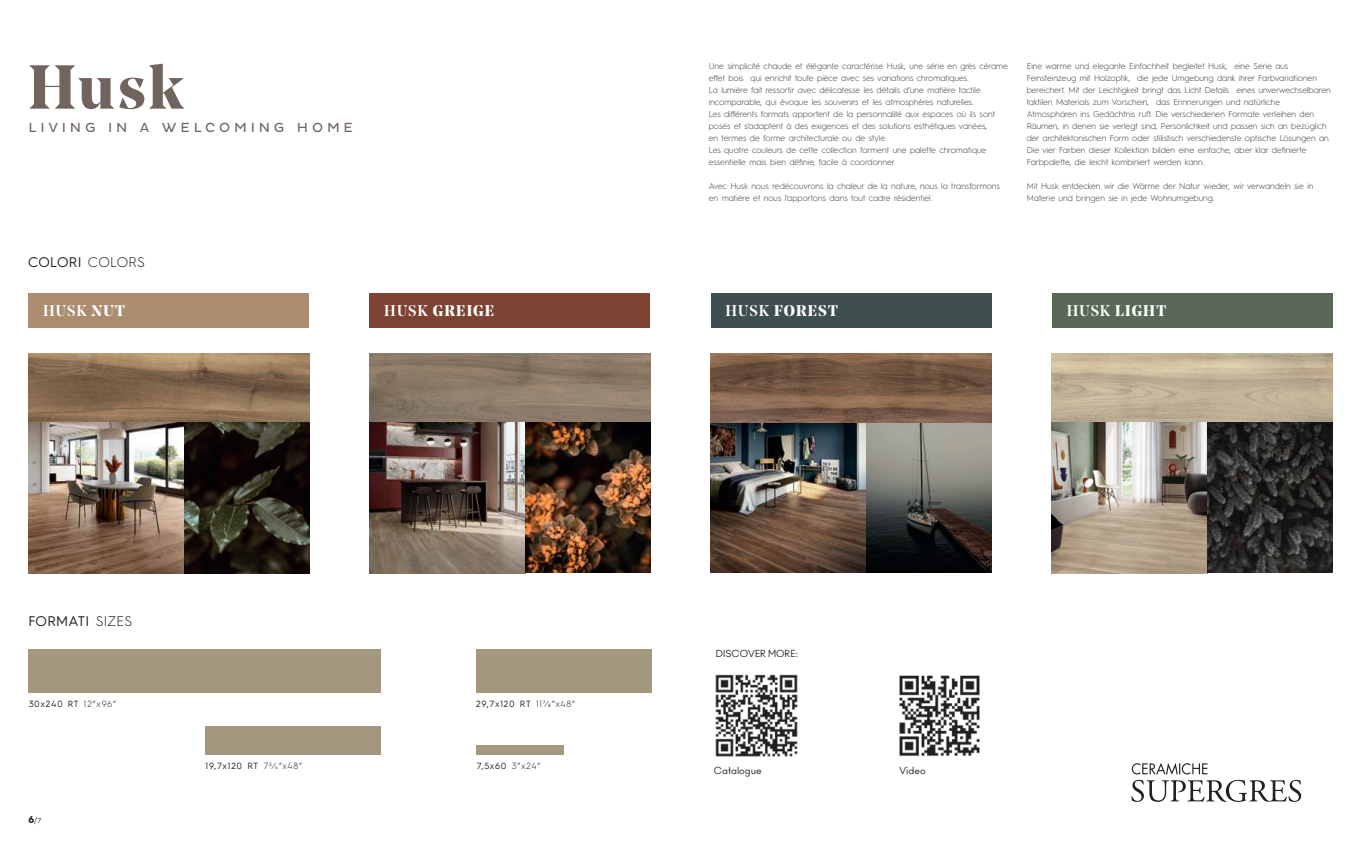
<style>
.page{position:relative;width:1361px;height:851px;background:#fff}
.page>*{position:absolute;margin:0;border:0;box-sizing:border-box;transform-origin:0 0}
.t1{font:700 61.6px "Noe Display";color:#6f645e}
.t2{font:700 15.4px "Noe Display";letter-spacing:.065em;color:#fff}
.t3{font:500 15.4px "Noe Display";color:#fff}
.t4{font:14px "Hurme Geometric Sans 3";letter-spacing:.025em;color:#231f20}
.t5{font:13.4px "Pluto";letter-spacing:.285em;color:#6f645e}
.t6{font:700 10px "Hurme Geometric Sans 3";color:#231f20}
.t7{font:9.5px "Ano";color:#231f20}
.t8{font:9px "Hurme Geometric Sans 3";letter-spacing:.085em;color:#231f20}
.t9{font:300 8.5px/12px "Hurme Geometric Sans 1";color:#3e3e3f}
.s1{font-weight:300}
.s2{font-weight:700}
.s3{font-weight:500}
.s4{font-weight:400;font-size:8px}
.s5{font-weight:400;font-size:7px}
</style>
<div class="page">
<img style="left:369px;top:353px;width:281px;height:220px">
<div style="left:369px;top:293px;width:281px;height:34px;background:#7d4231"></div>
<img style="left:1052px;top:353px;width:280px;height:220px">
<div style="left:1052px;top:293px;width:280px;height:34px;background:#5a6858"></div>
<div style="left:28px;top:649px;width:353px;height:43px;background:#a49780"></div>
<div style="left:476px;top:649px;width:176px;height:43px;background:#a49780"></div>
<div style="left:205px;top:726px;width:176px;height:28px;background:#a49780"></div>
<div style="left:477px;top:744px;width:87px;height:10px;background:#a49780"></div>
<img style="left:711px;top:422px;width:280px;height:150px">
<svg style="left:711px;top:353px;width:280px;height:69px"></svg>
<div style="left:711px;top:293px;width:280px;height:34px;background:#3f4e4f"></div>
<img style="left:28px;top:353px;width:281px;height:220px">
<div style="left:28px;top:293px;width:281px;height:34px;background:#ab8c6e"></div>
<svg style="left:1131px;top:763px;width:170px;height:38px"></svg>
<img style="left:715px;top:674px;width:83px;height:83px">
<img style="left:899px;top:675px;width:81px;height:81px">
<h1 class="t1" style="left:28px;top:47px;width:157px">Husk</h1>
<h3 class="t5" style="left:28px;top:119px;width:326px">LIVING IN A WELCOMING HOME</h3>
<h3 class="t4" style="left:28px;top:253px;width:118px">COLORI <span class="s1">COLORS</span></h3>
<p class="t9" style="left:709px;top:59px;width:301px">Une simplicité chaude et élégante caractérise Husk, une série en grès cérame effet bois qui enrichit toute pièce avec ses variations chromatiques.<br>La lumière fait ressortir avec délicatesse les détails d’une matière tactile incomparable, qui évoque les souvenirs et les atmosphères naturelles.<br>Les différents formats apportent de la personnalité aux espaces où ils sont posés et s’adaptent à des exigences et des solutions esthétiques variées,<br>en termes de forme architecturale ou de style.<br>Les quatre couleurs de cette collection forment une palette chromatique essentielle mais bien définie, facile à coordonner.</p>
<p class="t9" style="left:709px;top:179px;width:292px">Avec Husk nous redécouvrons la chaleur de la nature, nous la transformons en matière et nous l’apportons dans tout cadre résidentiel.</p>
<p class="t9" style="left:1026px;top:59px;width:305px">Eine warme und elegante Einfachheit begleitet Husk, eine Serie aus Feinsteinzeug mit Holzoptik, die jede Umgebung dank ihrer Farbvariationen bereichert. Mit der Leichtigkeit bringt das Licht Details eines unverwechselbaren taktilen Materials zum Vorschein, das Erinnerungen und natürliche Atmosphären ins Gedächtnis ruft. Die verschiedenen Formate verleihen den Räumen, in denen sie verlegt sind, Persönlichkeit und passen sich an bezüglich der architektonischen Form oder stilistisch verschiedenste optische Lösungen an.<br>Die vier Farben dieser Kollektion bilden eine einfache, aber klar definierte Farbpalette, die leicht kombiniert werden kann.</p>
<p class="t9" style="left:1026px;top:179px;width:288px">Mit Husk entdecken wir die Wärme der Natur wieder, wir verwandeln sie in<br>Materie und bringen sie in jede Wohnumgebung.</p>
<h2 class="t3" style="left:43px;top:301px;width:83px">HUSK <span class="s2">NUT</span></h2>
<h2 class="t2" style="left:725px;top:300px;width:114px"><span class="s3">HUSK</span> FOREST</h2>
<h2 class="t2" style="left:384px;top:300px;width:111px"><span class="s3">HUSK</span> GREIGE</h2>
<h2 class="t2" style="left:1066px;top:300px;width:101px"><span class="s3">HUSK</span> LIGHT</h2>
<h3 class="t4" style="left:28px;top:611px;width:105px">FORMATI <span class="s1">SIZES</span></h3>
<p class="t8" style="left:29px;top:697px;width:89px">30x240 RT <span class="s1">12”x96”</span></p>
<p class="t8" style="left:476px;top:697px;width:100px">29,7x120 RT <span class="s1">117/8”x48”</span></p>
<p class="t6" style="left:28px;top:812px;width:14px">6<span class="s4">/</span><span class="s5">7</span></p>
<p class="t8" style="left:205px;top:759px;width:98px">19,7x120 RT <span class="s1">73/4”x48”</span></p>
<p class="t8" style="left:477px;top:759px;width:65px">7,5x60 <span class="s1">3”x24”</span></p>
<p class="t7" style="left:716px;top:647px;width:83px">DISCOVER MORE:</p>
<p class="t7" style="left:714px;top:764px;width:50px">Catalogue</p>
<p class="t7" style="left:899px;top:764px;width:28px">Video</p>
</div>
